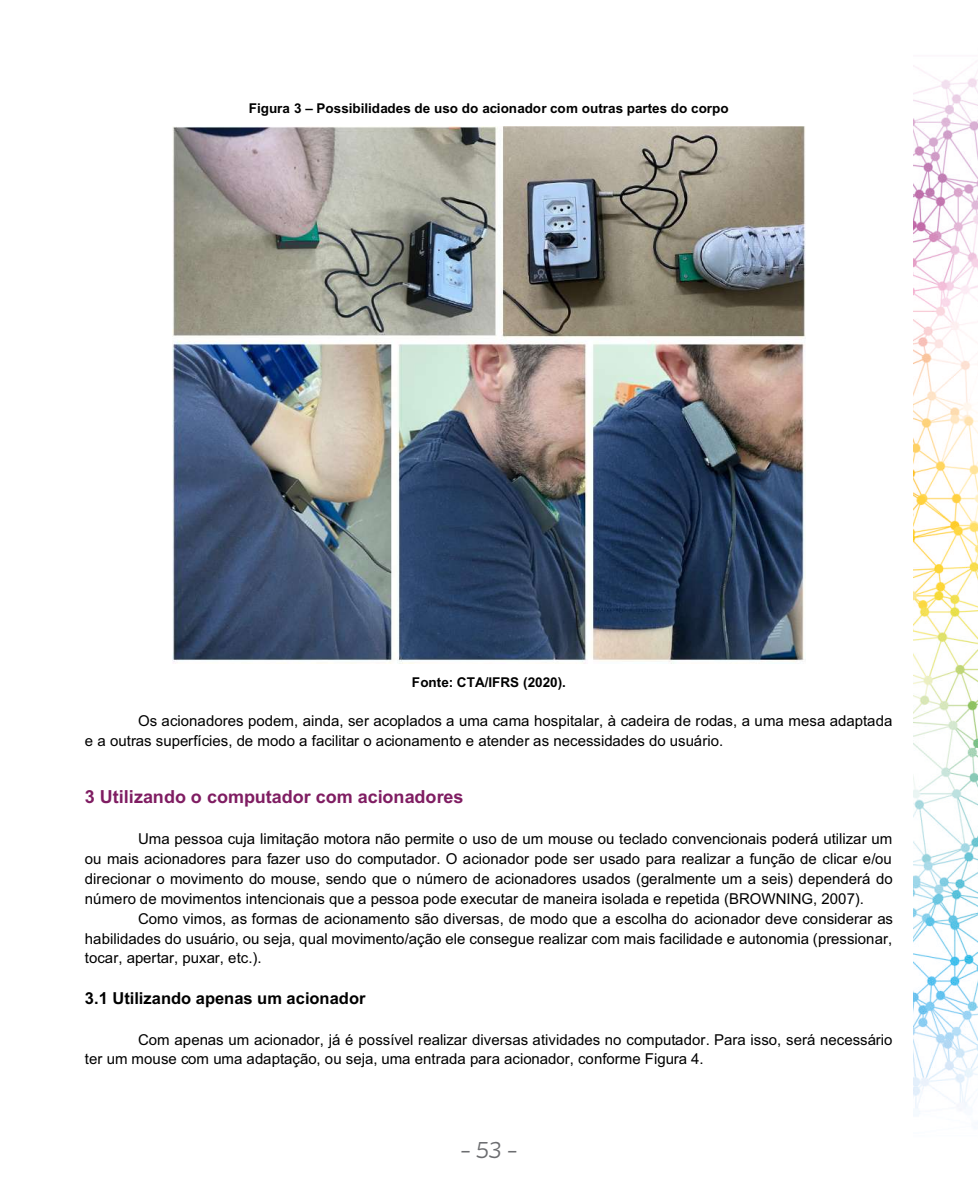
<style>
.page{position:relative;width:978px;height:1191px;background:#fff}
.page>*{position:absolute;margin:0;border:0;box-sizing:border-box;transform-origin:0 0}
.t1{font:italic 22.5px "Asterisk Sans Pro";color:#6c6d70}
.t2{font:700 18px "Arial";color:#7f1d62}
.t3{font:700 16.5px "Arial";color:#000}
.t4{font:15px/19.8px "Arial";color:#000}
.t5{font:700 13.5px "Arial";color:#000}
</style>
<div class="page">
<img style="left:914px;top:61px;width:64px;height:1055px">
<img style="left:173px;top:127px;width:632px;height:536px">
<p class="t5" style="left:249px;top:104px;width:481px">Figura 3 – Possibilidades de uso do acionador com outras partes do corpo</p>
<p class="t5" style="left:412px;top:677px;width:155px">Fonte: CTA/IFRS (2020).</p>
<p class="t4" style="left:85px;top:712px;width:809px;text-indent:53px">Os acionadores podem, ainda, ser acoplados a uma cama hospitalar, à cadeira de rodas, a uma mesa adaptada e a outras superfícies, de modo a facilitar o acionamento e atender as necessidades do usuário.</p>
<p class="t2" style="left:85px;top:790px;width:380px">3 Utilizando o computador com acionadores</p>
<p class="t4" style="left:85px;top:830px;width:809px;text-align:justify;text-indent:53px">Uma pessoa cuja limitação motora não permite o uso de um mouse ou teclado convencionais poderá utilizar um ou mais acionadores para fazer uso do computador. O acionador pode ser usado para realizar a função de clicar e/ou direcionar o movimento do mouse, sendo que o número de acionadores usados (geralmente um a seis) dependerá do número de movimentos intencionais que a pessoa pode executar de maneira isolada e repetida (BROWNING, 2007).</p>
<p class="t4" style="left:85px;top:910px;width:810px;text-align:justify;text-indent:53px">Como vimos, as formas de acionamento são diversas, de modo que a escolha do acionador deve considerar as habilidades do usuário, ou seja, qual movimento/ação ele consegue realizar com mais facilidade e autonomia (pressionar, tocar, apertar, puxar, etc.).</p>
<p class="t3" style="left:85px;top:992px;width:282px">3.1 Utilizando apenas um acionador</p>
<p class="t4" style="left:85px;top:1031px;width:809px;text-indent:53px">Com apenas um acionador, já é possível realizar diversas atividades no computador. Para isso, será necessário ter um mouse com uma adaptação, ou seja, uma entrada para acionador, conforme Figura 4.</p>
<h1 class="t1" style="left:460px;top:1137px;width:59px">- 53 -</h1>
</div>
